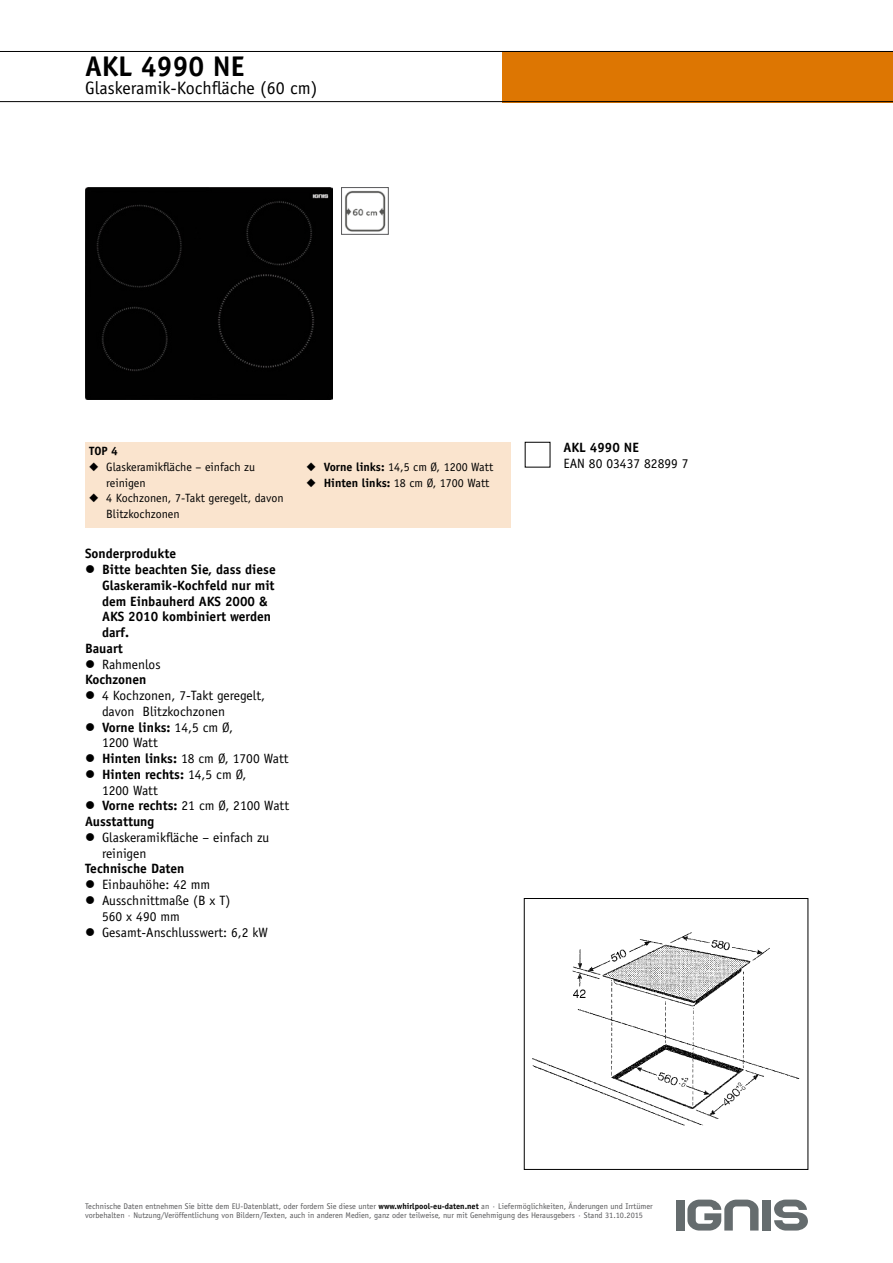
<style>
.page{position:relative;width:893px;height:1263px;background:#fff}
.page>*{position:absolute;margin:0;border:0;box-sizing:border-box;transform-origin:0 0}
.t1{font:700 28.5px "Officina Sans Std";color:#000}
.t2{font:18px "Officina Sans Std";color:#000}
.t3{font:13.5px/15.8px "Officina Sans Std";color:#000}
.t4{font:700 13.5px "Officina Sans Std";color:#000}
.t5{font:12px/15.8px "Officina Sans Std";color:#000}
.t6{font:700 12px "Officina Sans Std";color:#000}
.t7{font:8.25px/9px "Officina Sans Std";color:#58585a}
.s1{font-weight:400}
.s2{font-weight:700}
.s3{font-weight:700;color:#000}
</style>
<div class="page">
<svg style="left:0;top:51px;width:893px;height:51px"></svg>
<div style="left:85px;top:187px;width:248px;height:213px;background:#010101"></div>
<img style="left:345px;top:191px;width:41px;height:41px">
<div style="left:341px;top:187px;width:48px;height:48px;border:1px solid #58585a"></div>
<div style="left:85px;top:442px;width:425px;height:85px;background:#fae4ce"></div>
<div style="left:524px;top:898px;width:284px;height:272px;border:1px solid #000"></div>
<img style="left:532px;top:932px;width:268px;height:194px">
<div style="left:676px;top:1199px;width:8px;height:31px;background:#656c6e"></div>
<div style="left:763px;top:1199px;width:8px;height:31px;background:#656c6e"></div>
<svg style="left:687px;top:1199px;width:71px;height:31px"></svg>
<svg style="left:774px;top:1199px;width:34px;height:31px"></svg>
<h1 class="t1" style="left:85px;top:48px;width:161px">AKL 4990 NE</h1>
<h2 class="t2" style="left:85px;top:77px;width:234px">Glaskeramik-Kochfläche (60 cm)</h2>
<h3 class="t6" style="left:89px;top:444px;width:30px">TOP 4</h3>
<h3 class="t5" style="left:106px;top:459px;width:150px;text-indent:-17px">◆ Glaskeramikfläche – einfach zu reinigen</h3>
<h3 class="t5" style="left:106px;top:490px;width:179px;text-indent:-17px">◆ 4 Kochzonen, 7-Takt geregelt, davon<br>Blitzkochzonen</h3>
<h3 class="t4" style="left:85px;top:545px;width:93px">Sonderprodukte</h3>
<h3 class="t4" style="left:102px;top:561px;width:175px">Bitte beachten Sie, dass diese</h3>
<h3 class="t4" style="left:102px;top:577px;width:174px">Glaskeramik-Kochfeld nur mit</h3>
<h3 class="t4" style="left:102px;top:593px;width:167px">dem Einbauherd AKS 2000 &amp;</h3>
<h3 class="t4" style="left:102px;top:608px;width:171px">AKS 2010 kombiniert werden</h3>
<h3 class="t4" style="left:102px;top:624px;width:29px">darf.</h3>
<h3 class="t4" style="left:85px;top:640px;width:39px">Bauart</h3>
<h3 class="t3" style="left:102px;top:656px;width:60px">Rahmenlos</h3>
<h3 class="t4" style="left:85px;top:671px;width:63px">Kochzonen</h3>
<h3 class="t3" style="left:102px;top:688px;width:165px">4 Kochzonen, 7-Takt geregelt,</h3>
<h3 class="t3" style="left:102px;top:703px;width:125px">davon Blitzkochzonen</h3>
<h3 class="t4" style="left:102px;top:719px;width:133px">Vorne links: <span class="s1">14,5 cm Ø,</span></h3>
<h3 class="t3" style="left:102px;top:735px;width:57px">1200 Watt</h3>
<h3 class="t3" style="left:102px;top:751px;width:188px"><span class="s2">Hinten links:</span> 18 cm Ø, 1700 Watt</h3>
<h3 class="t4" style="left:102px;top:766px;width:146px">Hinten rechts: <span class="s1">14,5 cm Ø,</span></h3>
<h3 class="t3" style="left:102px;top:782px;width:57px">1200 Watt</h3>
<h3 class="t3" style="left:102px;top:798px;width:189px"><span class="s2">Vorne rechts:</span> 21 cm Ø, 2100 Watt</h3>
<h3 class="t4" style="left:85px;top:813px;width:71px">Ausstattung</h3>
<h3 class="t3" style="left:102px;top:829px;width:169px">Glaskeramikfläche – einfach zu reinigen</h3>
<h3 class="t4" style="left:85px;top:860px;width:101px">Technische Daten</h3>
<h3 class="t3" style="left:102px;top:877px;width:168px">Einbauhöhe: 42 mm<br>Ausschnittmaße (B x T)<br>560 x 490 mm<br>Gesamt-Anschlusswert: 6,2 kW</h3>
<h3 class="t5" style="left:307px;top:459px;width:188px">◆ <span class="s2">Vorne links:</span> 14,5 cm Ø, 1200 Watt</h3>
<h3 class="t5" style="left:307px;top:475px;width:184px">◆ <span class="s2">Hinten links:</span> 18 cm Ø, 1700 Watt</h3>
<h3 class="t4" style="left:563px;top:439px;width:77px">AKL 4990 NE</h3>
<h3 class="t3" style="left:563px;top:455px;width:127px">EAN 80 03437 82899 7</h3>
<p class="t7" style="left:85px;top:1202px;width:569px">Technische Daten entnehmen Sie bitte dem EU-Datenblatt, oder fordern Sie diese unter <span class="s3">www.whirlpool-eu-daten.net</span> an · Liefermöglichkeiten, Änderungen und Irrtümer vorbehalten · Nutzung/Veröffentlichung von Bildern/Texten, auch in anderen Medien, ganz oder teilweise, nur mit Genehmigung des Herausgebers · Stand 31.10.2015</p>
</div>
